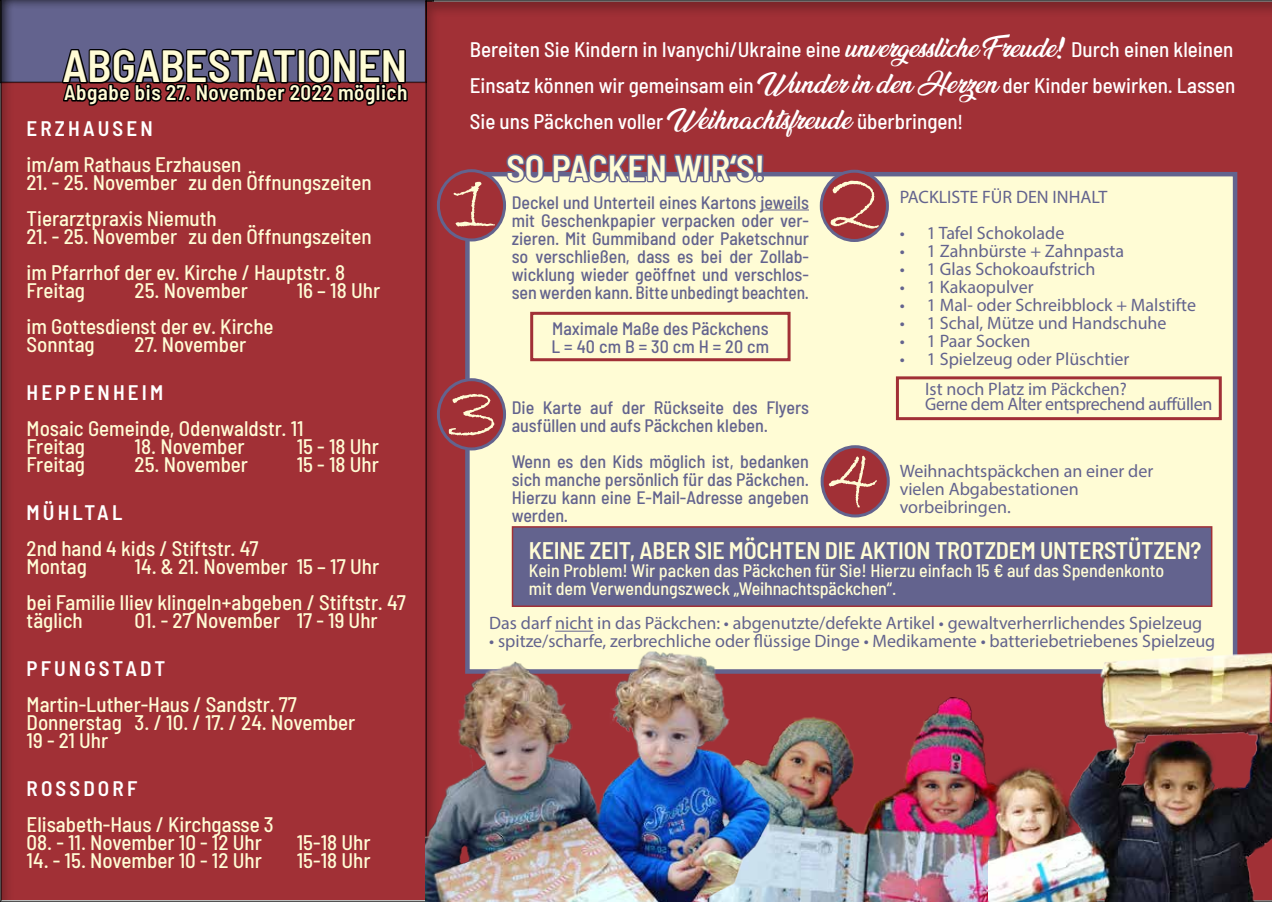
<style>
.page{position:relative;width:1272px;height:902px;background:#fff}
.page>*{position:absolute;margin:0;border:0;box-sizing:border-box;transform-origin:0 0}
.t1{font:90px "Bradley Hand ITC";color:#fffcd5}
.t2{font:600 semi-condensed 45px "Barlow";color:#fffcd5}
.t3{font:600 semi-condensed 36px "Barlow";color:#fffcd5}
.t4{font:600 semi-condensed 24px "Barlow";letter-spacing:-.01em;color:#fffcd5}
.t5{font:500 semi-condensed 21px/36px "Barlow";color:#fffcd5}
.t6{font:500 semi-condensed 21px/36px "Barlow";color:#fff;text-align:justify}
.t7{font:600 semi-condensed 21px/36px "Barlow";letter-spacing:.025em;color:#fffcd5}
.t8{font:600 semi-condensed 21px "Barlow";color:#fff}
.t9{font:18px/18px "Myriad Pro";color:#63638e;text-align:right}
.t10{font:500 semi-condensed 18px/18px "Barlow";color:#63638e}
.t11{font:500 semi-condensed 18px/18px "Barlow";color:#fffcd5}
.t12{font:18px "Myriad Pro";letter-spacing:-.02em;color:#63638e;scale:.96 1}
.s1{color:#fff}
.s2{font-weight:600;color:#fff}
.s3{font-family:"Ananda";font-weight:900;font-stretch:normal;font-size:24px}
.s4{font-family:"Adlery Pro Swash";font-weight:400;font-stretch:normal;font-size:27px}
.s5{font-family:"Myriad Pro";font-weight:400;font-stretch:normal}
</style>
<div class="page">
<div style="left:0;top:0;width:436px;height:901px;background:#a13036"></div>
<div style="left:421px;top:0;width:850px;height:901px;background:#000;opacity:.25"></div>
<div style="left:465px;top:172px;width:772px;height:501px;background:#fffcd5;border:4px solid #63638e"></div>
<hr style="left:760px;top:209px;width:49px;height:1px;background:#63638e">
<div style="left:512px;top:526px;width:700px;height:81px;background:#63638e;border:2px solid #a13036"></div>
<div style="left:530px;top:312px;width:260px;height:49px;border:3px solid #a13036"></div>
<div style="left:895px;top:376px;width:326px;height:44px;border:3px solid #a13036"></div>
<div style="left:438px;top:171px;width:66px;height:69px;background:#a13036;border-radius:50%"></div>
<div style="left:437px;top:169px;width:69px;height:72px;border:3px solid #63638e;border-radius:50%"></div>
<svg style="left:503px;top:128px;width:263px;height:79px"></svg>
<div style="left:821px;top:171px;width:66px;height:69px;background:#a13036;border-radius:50%"></div>
<div style="left:819px;top:170px;width:69px;height:72px;border:3px solid #63638e;border-radius:50%"></div>
<div style="left:438px;top:379px;width:66px;height:70px;background:#a13036;border-radius:50%"></div>
<div style="left:437px;top:378px;width:69px;height:72px;border:3px solid #63638e;border-radius:50%"></div>
<div style="left:822px;top:446px;width:66px;height:70px;background:#a13036;border-radius:50%"></div>
<div style="left:820px;top:445px;width:69px;height:72px;border:3px solid #63638e;border-radius:50%"></div>
<svg style="left:0;top:0;width:427px;height:156px"></svg>
<img style="left:772px;top:697px;width:216px;height:204px">
<img style="left:425px;top:580px;width:347px;height:321px">
<img style="left:988px;top:651px;width:283px;height:250px">
<p class="t2" style="left:62px;top:33px;width:191px">ABGABESTATIONEN</p>
<p class="t7" style="left:27px;top:73px;width:382px;text-indent:37px">ABGABE BIS 27. NOVEMBER 2022 MÖGLICH<br><span class="s1">ER ZHAU</span></p>
<p class="t5" style="left:27px;top:109px;width:216px;text-indent:86px"><span class="s2">SEN<br></span>im/am Rathaus Erzhausen</p>
<p class="t5" style="left:27px;top:163px;width:347px">21. - 25. November zu den Öffnungszeiten<br>Tierarztpraxis Niemuth</p>
<p class="t5" style="left:27px;top:217px;width:347px">21. - 25. November zu den Öffnungszeiten im Pfarrhof der ev. Kirche / Hauptstr. 8</p>
<p class="t5" style="left:27px;top:271px;width:60px">Freitag</p>
<p class="t5" style="left:135px;top:271px;width:115px">25. November</p>
<p class="t5" style="left:297px;top:271px;width:85px">16 – 18 Uhr</p>
<p class="t5" style="left:27px;top:316px;width:248px;line-height:18px">im Gottesdienst der ev. Kirche<br>Sonntag</p>
<p class="t5" style="left:135px;top:325px;width:113px">27. November</p>
<p class="t5" style="left:27px;top:373px;width:278px"><span class="s2">HE PPENHEIM<br></span>Mosaic Gemeinde, Odenwaldstr. 11</p>
<p class="t5" style="left:27px;top:427px;width:60px">Freitag</p>
<p class="t5" style="left:135px;top:427px;width:112px">18. November</p>
<p class="t5" style="left:297px;top:427px;width:84px">15 - 18 Uhr</p>
<p class="t5" style="left:27px;top:445px;width:60px">Freitag</p>
<p class="t5" style="left:135px;top:445px;width:115px">25. November</p>
<p class="t5" style="left:297px;top:445px;width:84px">15 - 18 Uhr</p>
<p class="t8" style="left:27px;top:497px;width:15px">MÜH</p>
<p class="t5" style="left:27px;top:493px;width:233px;text-indent:46px"><span class="s2">LTA L<br></span>2nd hand 4 kids / Stiftstr. 47</p>
<p class="t5" style="left:27px;top:547px;width:62px">Montag</p>
<p class="t5" style="left:27px;top:547px;width:380px;text-indent:108px">14. &amp; 21. November 15 – 17 Uhr bei Familie Iliev klingeln+abgeben / Stiftstr. 47</p>
<p class="t5" style="left:27px;top:601px;width:58px">täglich</p>
<p class="t5" style="left:135px;top:601px;width:245px">01. - 27 November 17 - 19 Uhr</p>
<p class="t5" style="left:27px;top:649px;width:272px"><span class="s2">PFUN GSTADT<br></span>Martin-Luther-Haus / Sandstr. 77</p>
<p class="t5" style="left:27px;top:712px;width:330px;line-height:18px">Donnerstag 3. / 10. / 17. / 24. November<br>19 - 21 Uhr</p>
<p class="t8" style="left:27px;top:773px;width:71px">RO SSDOR</p>
<p class="t5" style="left:27px;top:769px;width:249px;text-indent:100px"><span class="s2">F<br></span>Elisabeth-Haus / Kirchgasse 3</p>
<p class="t5" style="left:27px;top:823px;width:237px">08. - 11. November 10 - 12 Uhr</p>
<p class="t5" style="left:297px;top:823px;width:75px">15-18 Uhr</p>
<p class="t5" style="left:27px;top:841px;width:237px">14. - 15. November 10 - 12 Uhr</p>
<p class="t5" style="left:297px;top:841px;width:75px">15-18 Uhr</p>
<p class="t6" style="left:470px;top:29px;width:767px">Bereiten Sie Kindern in Ivanychi/Ukraine eine <span class="s3">unvergessliche Freude</span><span class="s4">!</span> Durch einen kleinen Einsatz können wir gemeinsam ein <span class="s3">Wunder in den Herzen</span> der Kinder bewirken. Lassen Sie uns Päckchen voller <span class="s3">Weihnachtsfreude</span> überbringen<span class="s5">!</span></p>
<p class="t1" style="left:453px;top:143px;width:46px">1</p>
<p class="t1" style="left:448px;top:352px;width:52px">3</p>
<p class="t3" style="left:506px;top:142px;width:260px">SO PACKEN WIR‘S!</p>
<p class="t1" style="left:828px;top:144px;width:53px">2</p>
<p class="t9" style="left:899px;top:188px;width:209px">PACKLISTE FÜR DEN INHALT</p>
<p class="t9" style="left:899px;top:224px;width:166px">• 1 Tafel Schokolade</p>
<p class="t9" style="left:899px;top:242px;width:226px">• 1 Zahnbürste + Zahnpasta</p>
<p class="t9" style="left:899px;top:260px;width:197px">• 1 Glas Schokoaufstrich</p>
<p class="t9" style="left:899px;top:278px;width:135px">• 1 Kakaopulver</p>
<p class="t9" style="left:899px;top:296px;width:298px">• 1 Mal- oder Schreibblock + Malstifte</p>
<p class="t9" style="left:899px;top:314px;width:268px">• 1 Schal, Mütze und Handschuhe</p>
<p class="t9" style="left:899px;top:332px;width:132px">• 1 Paar Socken</p>
<p class="t9" style="left:899px;top:344px;width:231px;line-height:30px">• 1 Spielzeug oder Plüschtier<br>Ist noch Platz im Päckchen?</p>
<p class="t12" style="left:925px;top:393px;width:301px">Gerne dem Alter entsprechend auffüllen</p>
<p class="t10" style="left:512px;top:192px;width:299px;text-align:justify">Deckel und Unterteil eines Kartons jeweils mit Geschenkpapier verpacken oder ver&shy;zieren. Mit Gummiband oder Paketschnur so verschließen, dass es bei der Zollab&shy;wicklung wieder geöffnet und verschlos&shy;sen werden kann. Bitte unbedingt beachten.</p>
<p class="t10" style="left:551px;top:318px;width:219px">Maximale Maße des Päckchens<br>L = 40 cm B = 30 cm H = 20 cm</p>
<p class="t10" style="left:512px;top:397px;width:299px">Die Karte auf der Rückseite des Flyers ausfüllen und aufs Päckchen kleben.</p>
<p class="t10" style="left:512px;top:451px;width:299px;text-align:justify">Wenn es den Kids möglich ist, bedanken sich manche persönlich für das Päckchen.<br>Hierzu kann eine E-Mail-Adresse angeben werden.</p>
<p class="t1" style="left:827px;top:419px;width:58px">4</p>
<p class="t9" style="left:899px;top:461px;width:255px;text-align:left">Weihnachtspäckchen an einer der vielen Abgabestationen vorbeibringen.</p>
<p class="t4" style="left:529px;top:533px;width:674px">KEINE ZEIT, ABER SIE MÖCHTEN DIE AKTION TROTZDEM UNTERSTÜTZEN?</p>
<p class="t11" style="left:529px;top:560px;width:637px">Kein Problem! Wir packen das Päckchen für Sie! Hierzu einfach 15 € auf das Spendenkonto mit dem Verwendungszweck „Weihnachtspäckchen“.</p>
<p class="t9" style="left:489px;top:614px;width:714px">Das darf nicht in das Päckchen: • abgenutzte/defekte Artikel • gewaltverherrlichendes Spielzeug</p>
<p class="t9" style="left:489px;top:632px;width:727px">• spitze/scharfe, zerbrechliche oder flüssige Dinge • Medikamente • batteriebetriebenes Spielzeug</p>
</div>
